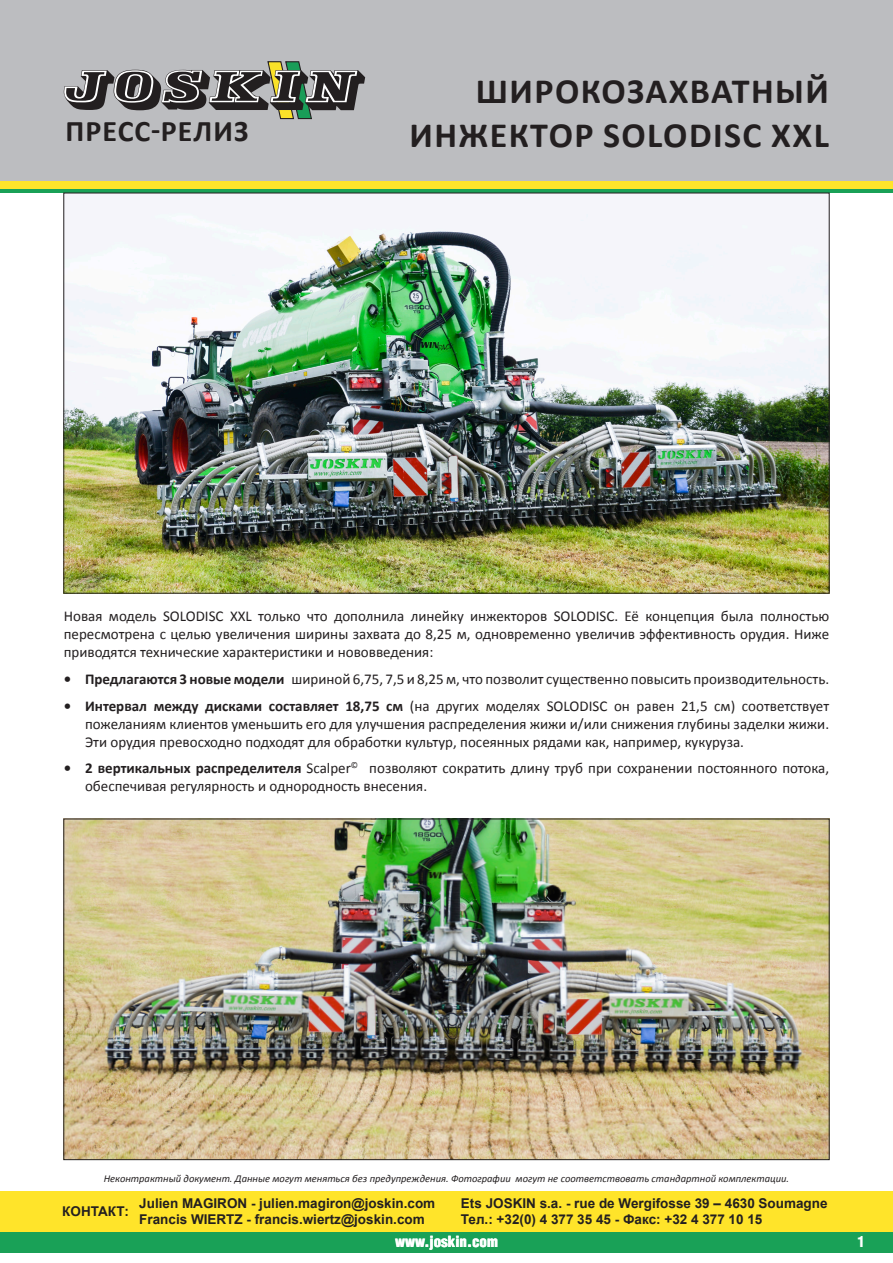
<style>
.page{position:relative;width:893px;height:1263px;background:#fff}
.page>*{position:absolute;margin:0;border:0;box-sizing:border-box;transform-origin:0 0}
.t1{font:700 35.7px/43.2px "Calibri";letter-spacing:.04em;color:#231f20;text-align:right}
.t2{font:700 30px "Calibri";letter-spacing:.04em;color:#231f20}
.t3{font:15px/18px "Calibri";color:#231f20;text-align:justify}
.t4{font:900 condensed 15px "Helvetica LT Std";color:#fff}
.t5{font:700 13.5px/16.2px "Arial";color:#231f20}
.t6{font:italic 10.5px "Calibri";color:#231f20}
.s1{font-weight:700}
</style>
<div class="page">
<div style="left:0;top:1229px;width:893px;height:23px;background:#19a157"></div>
<svg style="left:0;top:189px;width:893px;height:4px;background:#199351"></svg>
<div style="left:0;top:1191px;width:893px;height:40px;background:#ffe42a"></div>
<div style="left:0;top:180px;width:893px;height:9px;background:#ffe42a"></div>
<div style="left:0;top:0;width:893px;height:181px;background:#bcbdc0"></div>
<svg style="left:64px;top:61px;width:301px;height:58px"></svg>
<img style="left:65px;top:196px;width:763px;height:396px">
<img style="left:65px;top:821px;width:763px;height:337px">
<h2 class="t2" style="left:65px;top:111px;width:185px">ПРЕСС-РЕЛИЗ</h2>
<h1 class="t1" style="left:409px;top:70px;width:421px">ШИРОКОЗАХВАТНЫЙ<br>ИНЖЕКТОР SOLODISC XXL</h1>
<p class="t3" style="left:64px;top:607px;width:767px">Новая модель SOLODISC XXL только что дополнила линейку инжекторов SOLODISC. Её концепция была полностью пересмотрена с целью увеличения ширины захвата до 8,25 м, одновременно увеличив эффективность орудия. Ниже приводятся технические характеристики и нововведения:</p>
<p class="t3" style="left:64px;top:670px;width:767px"><span class="s1">• Предлагаются 3 новые модели</span> шириной 6,75, 7,5 и 8,25 м, что позволит существенно повысить производительность.</p>
<p class="t3" style="left:85px;top:696px;width:746px;text-indent:-21px"><span class="s1">• Интервал между дисками составляет 18,75 см</span> (на других моделях SOLODISC он равен 21,5 см) соответствует пожеланиям клиентов уменьшить его для улучшения распределения жижи и/или снижения глубины заделки жижи.<br>Эти орудия превосходно подходят для обработки культур, посеянных рядами как, например, кукуруза.</p>
<p class="t3" style="left:85px;top:759px;width:746px;text-indent:-21px"><span class="s1">• 2 вертикальных распределителя</span> Scalper<sup>©</sup> позволяют сократить длину труб при сохранении постоянного потока, обеспечивая регулярность и однородность внесения.</p>
<p class="t6" style="left:104px;top:1171px;width:687px">Неконтрактный документ. Данные могут меняться без предупреждения. Фотографии могут не соответствовать стандартной комплектации.</p>
<p class="t5" style="left:62px;top:1204px;width:68px">КОНТАКТ:</p>
<p class="t5" style="left:139px;top:1195px;width:297px">Julien MAGIRON - julien.magiron@joskin.com<br>Francis WIERTZ - francis.wiertz@joskin.com</p>
<p class="t5" style="left:461px;top:1195px;width:368px">Ets JOSKIN s.a. - rue de Wergifosse 39 – 4630 Soumagne<br>Тел.: +32(0) 4 377 35 45 - Факс: +32 4 377 10 15</p>
<p class="t4" style="left:395px;top:1232px;width:104px">www.joskin.com</p>
<p class="t4" style="left:857px;top:1232px;width:9px">1</p>
</div>
